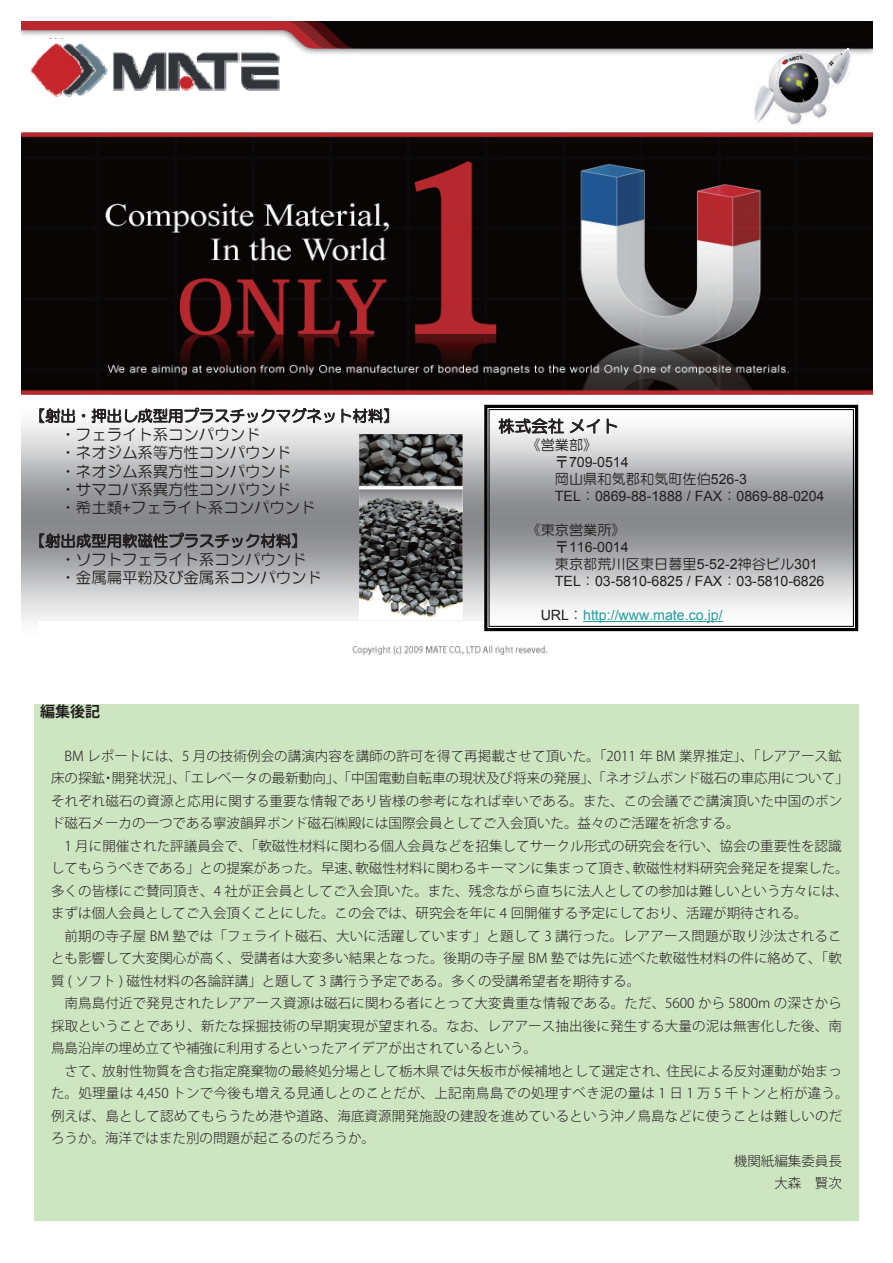
<style>
.page{position:relative;width:893px;height:1263px;background:#fff}
.page>*{position:absolute;margin:0;border:0;box-sizing:border-box;transform-origin:0 0}
.t1{font:16.5px "HG Maru Gothic MPRO";color:#231f20}
.t2{font:15.45px/18.3px "HG Maru Gothic MPRO";color:#231f20}
.t3{font:700 15px "Koz Go Pro";color:#231f20}
.t4{font:14.25px "Arial";letter-spacing:-.005em;color:#231f20}
.t5{font:14.25px "HG Maru Gothic MPRO";color:#231f20}
.t6{font:14.25px "Arial";color:#279d9c}
.t7{font:300 13.5px/22.5px "Koz Go Pro";color:#231f20}
.t8{font:300 13.5px "Koz Go Pro";letter-spacing:.025em;color:#231f20}
.s1{font-family:"Arial"}
.s2{font-family:"HG Maru Gothic MPRO"}
.s3{color:#231f20}
.s4{font-family:"HG Maru Gothic MPRO";color:#231f20}
</style>
<div class="page">
<img style="left:352px;top:645px;width:195px;height:10px">
<img style="left:21px;top:21px;width:851px;height:35px">
<img style="left:21px;top:404px;width:466px;height:217px">
<svg style="left:39px;top:408px;width:36px;height:15px"></svg>
<svg style="left:92px;top:394px;width:243px;height:29px"></svg>
<svg style="left:342px;top:409px;width:47px;height:14px"></svg>
<svg style="left:39px;top:526px;width:258px;height:28px;background:#757578"></svg>
<img style="left:21px;top:133px;width:851px;height:261px">
<div style="left:38px;top:39px;width:151px;height:44px;background:#fff"></div>
<img style="left:31px;top:44px;width:248px;height:52px">
<img style="left:753px;top:48px;width:100px;height:83px">
<svg style="left:484px;top:405px;width:374px;height:226px"></svg>
<svg style="left:499px;top:416px;width:65px;height:18px"></svg>
<svg style="left:570px;top:419px;width:30px;height:14px"></svg>
<svg style="left:607px;top:419px;width:10px;height:15px"></svg>
<hr style="left:583px;top:621px;width:140px;height:1px;background:#279d9c">
<img style="left:360px;top:434px;width:102px;height:185px">
<div style="left:34px;top:704px;width:825px;height:516px;background:#cde5c1"></div>
<p class="t2" style="left:61px;top:407px;width:339px;text-indent:-31px">【射出・押出し成型用プラスチックマグネット材料】・フェライト系コンパウンド<br>・ネオジム系等方性コンパウンド<br>・ネオジム系異方性コンパウンド<br>・サマコバ系異方性コンパウンド<br>・希土類<span class="s1">+</span>フェライト系コンパウンド</p>
<p class="t2" style="left:61px;top:550px;width:263px">・ソフトフェライト系コンパウンド・金属扁平粉及び金属系コンパウンド</p>
<p class="t1" style="left:498px;top:418px;width:122px">株式会社メイト</p>
<p class="t5" style="left:526px;top:438px;width:72px">《営業部》</p>
<p class="t4" style="left:555px;top:452px;width:75px"><span class="s2">〒</span>709-0514</p>
<p class="t5" style="left:555px;top:471px;width:194px">岡山県和気郡和気町佐伯<span class="s1">526-3</span></p>
<p class="t4" style="left:555px;top:486px;width:271px">TEL<span class="s2">：</span>0869-88-1888 / FAX<span class="s2">：</span>0869-88-0204</p>
<p class="t5" style="left:526px;top:523px;width:101px">《東京営業所》</p>
<p class="t4" style="left:555px;top:537px;width:75px"><span class="s2">〒</span>116-0014</p>
<p class="t5" style="left:555px;top:556px;width:264px">東京都荒川区東日暮里<span class="s1">5-52-2</span>神谷ビル<span class="s1">301</span></p>
<p class="t4" style="left:555px;top:571px;width:271px">TEL<span class="s2">：</span>03-5810-6825 / FAX<span class="s2">：</span>03-5810-6826</p>
<p class="t6" style="left:541px;top:605px;width:183px"><span class="s3">URL</span><span class="s4">：</span>http://www.mate.co.jp/</p>
<p class="t3" style="left:40px;top:702px;width:61px">編集後記</p>
<p class="t7" style="left:51px;top:744px;width:799px;text-indent:14px">BM レポートには、5 月の技術例会の講演内容を講師の許可を得て再掲載させて頂いた。「2011 年 BM 業界推定」、「レアアース鉱床の探鉱・開発状況」、「エレベータの最新動向」、「中国電動自転車の現状及び将来の発展」、「ネオジムボンド磁石の車応用について」それぞれ磁石の資源と応用に関する重要な情報であり皆様の参考になれば幸いである。また、この会議でご講演頂いた中国のボンド磁石メーカの一つである寧波韻昇ボンド磁石㈱殿には国際会員としてご入会頂いた。益々のご活躍を祈念する。</p>
<p class="t7" style="left:51px;top:834px;width:799px;text-indent:14px">1 月に開催された評議員会で、「軟磁性材料に関わる個人会員などを招集してサークル形式の研究会を行い、協会の重要性を認識してもらうべきである」との提案があった。早速、軟磁性材料に関わるキーマンに集まって頂き、軟磁性材料研究会発足を提案した。多くの皆様にご賛同頂き、4 社が正会員としてご入会頂いた。また、残念ながら直ちに法人としての参加は難しいという方々には、まずは個人会員としてご入会頂くことにした。この会では、研究会を年に 4 回開催する予定にしており、活躍が期待される。</p>
<p class="t7" style="left:51px;top:925px;width:792px;text-align:justify;text-indent:14px">前期の寺子屋 BM 塾では「フェライト磁石、大いに活躍しています」と題して 3 講行った。レアアース問題が取り沙汰されることも影響して大変関心が高く、受講者は大変多い結果となった。後期の寺子屋 BM 塾では先に述べた軟磁性材料の件に絡めて、「軟質 ( ソフト ) 磁性材料の各論詳講」と題して 3 講行う予定である。多くの受講希望者を期待する。</p>
<p class="t7" style="left:51px;top:992px;width:792px;text-align:justify;text-indent:14px">南鳥島付近で発見されたレアアース資源は磁石に関わる者にとって大変貴重な情報である。ただ、5600 から 5800m の深さから採取ということであり、新たな採掘技術の早期実現が望まれる。なお、レアアース抽出後に発生する大量の泥は無害化した後、南鳥島沿岸の埋め立てや補強に利用するといったアイデアが出されているという。</p>
<p class="t7" style="left:65px;top:1060px;width:779px">さて、放射性物質を含む指定廃棄物の最終処分場として栃木県では矢板市が候補地として選定され、住民による反対運動が始まっ</p>
<p class="t8" style="left:51px;top:1084px;width:799px">た。処理量は 4,450 トンで今後も増える見通しとのことだが、上記南鳥島での処理すべき泥の量は 1 日 1 万 5 千トンと桁が違う。</p>
<p class="t7" style="left:51px;top:1105px;width:793px">例えば、島として認めてもらうため港や道路、海底資源開発施設の建設を進めているという沖ノ鳥島などに使うことは難しいのだ</p>
<p class="t7" style="left:51px;top:1127px;width:325px">ろうか。海洋ではまた別の問題が起こるのだろうか。</p>
<p class="t7" style="left:734px;top:1150px;width:109px">機関紙編集委員長</p>
<p class="t7" style="left:774px;top:1172px;width:69px">大森　賢次</p>
</div>
